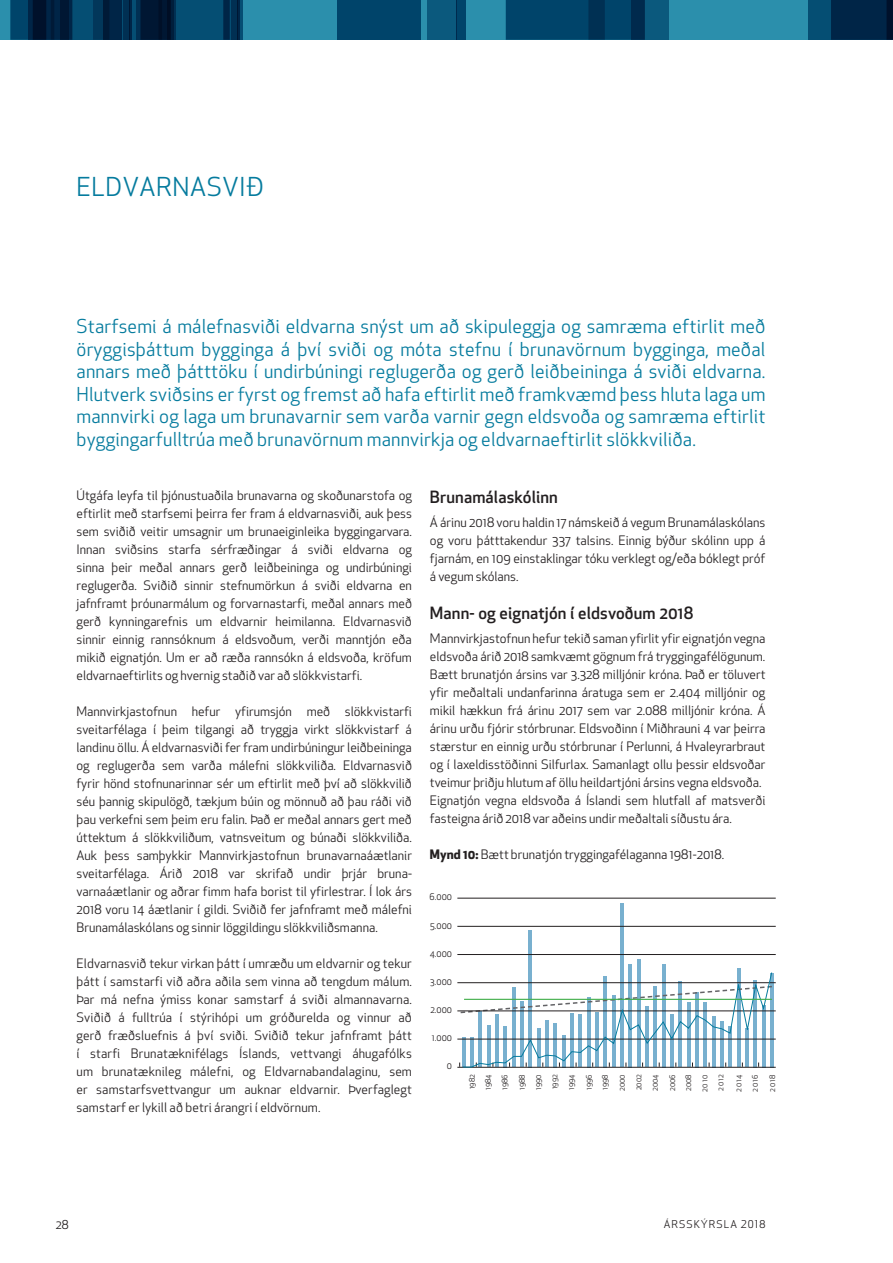
<style>
.page{position:relative;width:893px;height:1263px;background:#fff}
.page>*{position:absolute;margin:0;border:0;box-sizing:border-box;transform-origin:0 0}
.t1{font:25.5px "Apex New";letter-spacing:.02em;color:#057b9e}
.t2{font:18.75px/22.5px "Apex New";letter-spacing:.01em;color:#057b9e;text-align:justify}
.t3{font:500 16.5px "Apex New";letter-spacing:.01em;color:#231f20}
.t4{font:12.75px/18px "Apex New";color:#231f20;text-align:justify}
.t5{font:12px "Apex New";color:#231f20}
.t6{font:10.5px "Apex New";letter-spacing:.1em;color:#231f20}
.t7{font:9px "Apex New";color:#231f20}
.t8{font:7.5px/16.4px "Apex New";color:#231f20}
.s1{font-weight:700}
</style>
<div class="page">
<div style="left:483px;top:0;width:410px;height:40px;background:#2b8fac"></div>
<div style="left:0;top:0;width:483px;height:40px;background:#2b8fac"></div>
<div style="left:632px;top:0;width:37px;height:40px;background:#0b597d"></div>
<div style="left:427px;top:0;width:29px;height:40px;background:#0b597d"></div>
<div style="left:456px;top:0;width:10px;height:40px;background:#00446a"></div>
<svg style="left:506px;top:0;width:139px;height:40px;background:#003f64"></svg>
<div style="left:10px;top:0;width:62px;height:40px;background:#00446a"></div>
<div style="left:337px;top:0;width:84px;height:40px;background:#00446a"></div>
<svg style="left:135px;top:0;width:108px;height:40px;background:#044b6f"></svg>
<svg style="left:28px;top:0;width:107px;height:40px;background:#02395c"></svg>
<hr style="left:51px;top:0;width:3px;height:40px;background:#057b9e">
<svg style="left:171px;top:0;width:5px;height:40px"></svg>
<div style="left:231px;top:0;width:6px;height:40px;background:#013053"></div>
<div style="left:60px;top:0;width:8px;height:40px;background:#001733"></div>
<div style="left:123px;top:0;width:7px;height:40px;background:#013053"></div>
<hr style="left:130px;top:0;width:2px;height:40px;background:#057b9e">
<div style="left:141px;top:0;width:30px;height:40px;background:linear-gradient(to right,#001936,#001129)"></div>
<hr style="left:237px;top:0;width:3px;height:40px;background:#057b9e">
<div style="left:223px;top:0;width:7px;height:40px;background:#002547"></div>
<div style="left:33px;top:0;width:13px;height:40px;background:#00112b"></div>
<div style="left:104px;top:0;width:18px;height:40px;background:linear-gradient(to bottom,#002243,#002243)"></div>
<div style="left:808px;top:0;width:85px;height:40px;background:#054e73"></div>
<svg style="left:831px;top:0;width:62px;height:40px;background:#002344"></svg>
<hr style="left:529px;top:930px;width:3px;height:137px;background:#78b0cf">
<hr style="left:620px;top:904px;width:4px;height:163px;background:#78b0cf">
<hr style="left:737px;top:969px;width:3px;height:98px;background:#78b0cf">
<hr style="left:662px;top:964px;width:3px;height:103px;background:#78b0cf">
<hr style="left:637px;top:959px;width:3px;height:108px;background:#78b0cf">
<hr style="left:629px;top:964px;width:3px;height:103px;background:#78b0cf">
<hr style="left:457px;top:898px;width:319px;height:1px;background:#231f20">
<hr style="left:457px;top:926px;width:319px;height:1px;background:#231f20">
<hr style="left:457px;top:954px;width:319px;height:1px;background:#231f20">
<hr style="left:457px;top:982px;width:319px;height:1px;background:#231f20">
<hr style="left:457px;top:1011px;width:319px;height:1px;background:#231f20">
<hr style="left:457px;top:1039px;width:319px;height:1px;background:#231f20">
<hr style="left:457px;top:1067px;width:319px;height:1px;background:#231f20">
<svg style="left:459px;top:972px;width:314px;height:95px"></svg>
<hr style="left:464px;top:999px;width:308px;height:1px;background:#40ae49">
<h1 class="t1" style="left:77px;top:170px;width:189px">ELDVARNASVIÐ</h1>
<p class="t2" style="left:77px;top:315px;width:690px">Starfsemi á málefnasviði eldvarna snýst um að skipuleggja og samræma eftirlit með öryggisþáttum bygginga á því sviði og móta stefnu í brunavörnum bygginga, meðal annars með þátttöku í undirbúningi reglugerða og gerð leiðbeininga á sviði eldvarna.<br>Hlutverk sviðsins er fyrst og fremst að hafa eftirlit með framkvæmd þess hluta laga um mannvirki og laga um brunavarnir sem varða varnir gegn eldsvoða og samræma eftirlit byggingarfulltrúa með brunavörnum mannvirkja og eldvarnaeftirlit slökkviliða.</p>
<p class="t4" style="left:77px;top:486px;width:337px">Útgáfa leyfa til þjónustuaðila brunavarna og skoðunarstofa og eftirlit með starfsemi þeirra fer fram á eldvarnasviði, auk þess sem sviðið veitir umsagnir um brunaeiginleika byggingarvara.<br>Innan sviðsins starfa sérfræðingar á sviði eldvarna og sinna þeir meðal annars gerð leiðbeininga og undirbúningi reglugerða. Sviðið sinnir stefnumörkun á sviði eldvarna en jafnframt þróunarmálum og forvarnastarfi, meðal annars með gerð kynningarefnis um eldvarnir heimilanna. Eldvarnasvið sinnir einnig rannsóknum á eldsvoðum, verði manntjón eða mikið eignatjón. Um er að ræða rannsókn á eldsvoða, kröfum eldvarnaeftirlits og hvernig staðið var að slökkvistarfi.</p>
<p class="t4" style="left:77px;top:702px;width:337px">Mannvirkjastofnun hefur yfirumsjón með slökkvistarfi sveitarfélaga í þeim tilgangi að tryggja virkt slökkvistarf á landinu öllu. Á eldvarnasviði fer fram undirbúningur leiðbeininga og reglugerða sem varða málefni slökkviliða. Eldvarnasvið fyrir hönd stofnunarinnar sér um eftirlit með því að slökkvilið séu þannig skipulögð, tækjum búin og mönnuð að þau ráði við þau verkefni sem þeim eru falin. Það er meðal annars gert með úttektum á slökkviliðum, vatnsveitum og búnaði slökkviliða.<br>Auk þess samþykkir Mannvirkjastofnun brunavarnaáætlanir sveitarfélaga. Árið 2018 var skrifað undir þrjár bruna&shy;varnaáætlanir og aðrar fimm hafa borist til yfirlestrar. Í lok árs 2018 voru 14 áætlanir í gildi. Sviðið fer jafnframt með málefni Brunamálaskólans og sinnir löggildingu slökkviliðsmanna.</p>
<p class="t4" style="left:77px;top:954px;width:337px">Eldvarnasvið tekur virkan þátt í umræðu um eldvarnir og tekur þátt í samstarfi við aðra aðila sem vinna að tengdum málum.<br>Þar má nefna ýmiss konar samstarf á sviði almannavarna.<br>Sviðið á fulltrúa í stýrihópi um gróðurelda og vinnur að gerð fræðsluefnis á því sviði. Sviðið tekur jafnframt þátt í starfi Brunatæknifélags Íslands, vettvangi áhugafólks um brunatæknileg málefni, og Eldvarnabandalaginu, sem er samstarfsvettvangur um auknar eldvarnir. Þverfaglegt samstarf er lykill að betri árangri í eldvörnum.</p>
<p class="t3" style="left:430px;top:486px;width:129px">Brunamálaskólinn</p>
<p class="t4" style="left:430px;top:514px;width:337px">Á árinu 2018 voru haldin 17 námskeið á vegum Brunamálaskólans og voru þátttakendur 337 talsins. Einnig býður skólinn upp á fjarnám, en 109 einstaklingar tóku verklegt og/eða bóklegt próf á vegum skólans.</p>
<p class="t3" style="left:430px;top:602px;width:265px">Mann- og eignatjón í eldsvoðum 2018</p>
<p class="t4" style="left:430px;top:630px;width:337px;text-align:left">Mannvirkjastofnun hefur tekið saman yfirlit yfir eignatjón vegna eldsvoða árið 2018 samkvæmt gögnum frá tryggingafélögunum.<br>Bætt brunatjón ársins var 3.328 milljónir króna. Það er töluvert yfir meðaltali undanfarinna áratuga sem er 2.404 milljónir og mikil hækkun frá árinu 2017 sem var 2.088 milljónir króna. Á árinu urðu fjórir stórbrunar. Eldsvoðinn í Miðhrauni 4 var þeirra stærstur en einnig urðu stórbrunar í Perlunni, á Hvaleyrarbraut og í laxeldisstöðinni Silfurlax. Samanlagt ollu þessir eldsvoðar tveimur þriðju hlutum af öllu heildartjóni ársins vegna eldsvoða.<br>Eignatjón vegna eldsvoða á Íslandi sem hlutfall af matsverði fasteigna árið 2018 var aðeins undir meðaltali síðustu ára.</p>
<p class="t4" style="left:430px;top:846px;width:296px"><span class="s1">Mynd 10:</span> Bætt brunatjón tryggingafélaganna 1981-2018.</p>
<p class="t7" style="left:430px;top:891px;width:24px">6.000</p>
<p class="t7" style="left:430px;top:919px;width:23px">5.000</p>
<p class="t7" style="left:430px;top:947px;width:24px">4.000</p>
<p class="t7" style="left:430px;top:976px;width:23px">3.000</p>
<p class="t7" style="left:430px;top:1004px;width:23px">2.000</p>
<p class="t7" style="left:432px;top:1032px;width:22px">1.000</p>
<p class="t7" style="left:447px;top:1060px;width:7px">0</p>
<p class="t8" style="left:464px;top:1090px;width:17px;line-height:15.9px;rotate:-90deg">1982<br>1984</p>
<p class="t8" style="left:497px;top:1090px;width:17px;rotate:-90deg">1986</p>
<p class="t8" style="left:514px;top:1090px;width:17px;text-align:justify;rotate:-90deg">1988<br>1990<br>1992</p>
<p class="t8" style="left:563px;top:1090px;width:17px;rotate:-90deg">1994</p>
<p class="t8" style="left:581px;top:1090px;width:17px;line-height:15.9px;rotate:-90deg">1996<br>1998</p>
<p class="t8" style="left:614px;top:1091px;width:18px;rotate:-90deg">2000</p>
<p class="t8" style="left:631px;top:1091px;width:18px;rotate:-90deg">2002<br>2004</p>
<p class="t8" style="left:664px;top:1092px;width:19px;text-align:justify;rotate:-90deg">2006<br>2008<br>2010<br>2012</p>
<p class="t8" style="left:730px;top:1092px;width:19px;rotate:-90deg">2014</p>
<p class="t8" style="left:747px;top:1092px;width:19px;rotate:-90deg">2016</p>
<p class="t8" style="left:764px;top:1092px;width:19px;rotate:-90deg">2018</p>
<p class="t5" style="left:56px;top:1217px;width:14px">28</p>
<p class="t6" style="left:664px;top:1217px;width:103px">ÁRSSKÝRSLA 2018</p>
</div>
